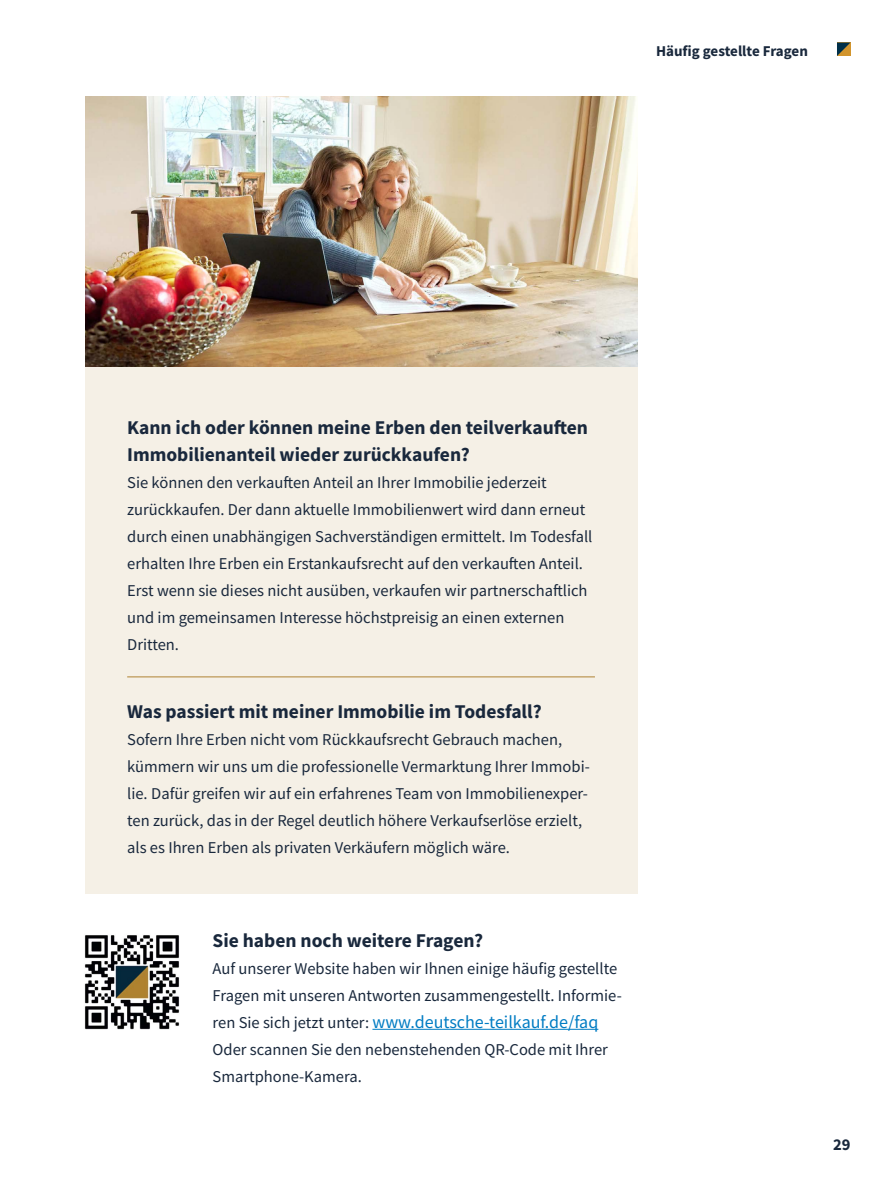
<style>
.page{position:relative;width:893px;height:1191px;background:#fff}
.page>*{position:absolute;margin:0;border:0;box-sizing:border-box;transform-origin:0 0}
.t1{font:700 19.5px/27px "Source Sans Pro";color:#19283c}
.t2{font:18px "Source Sans Pro";color:#007cc3}
.t3{font:16.5px/27px "Source Sans Pro";color:#19283c}
.t4{font:700 16.5px "Source Sans Pro";color:#19283c}
.t5{font:700 15px "Source Sans Pro";color:#19283c}
.s1{font-size:16.5px;color:#19283c}
</style>
<div class="page">
<div style="left:85px;top:367px;width:553px;height:526px;background:#f5f0e6"></div>
<hr style="left:127px;top:676px;width:468px;height:1px;background:#af8232">
<hr style="left:372px;top:1028px;width:226px;height:1px;background:#007cc3">
<img style="left:85px;top:97px;width:553px;height:270px">
<img style="left:84px;top:935px;width:96px;height:95px">
<svg style="left:837px;top:43px;width:13px;height:13px"></svg>
<p class="t5" style="left:656px;top:41px;width:153px">Häufig gestellte Fragen</p>
<p class="t1" style="left:127px;top:414px;width:462px">Kann ich oder können meine Erben den teilverkauften<br>Immobilienanteil wieder zurückkaufen?</p>
<p class="t3" style="left:127px;top:469px;width:467px">Sie können den verkauften Anteil an Ihrer Immobilie jederzeit zurückkaufen. Der dann aktuelle Immobilienwert wird dann erneut durch einen unabhängigen Sachverständigen ermittelt. Im Todesfall erhalten Ihre Erben ein Erstankaufsrecht auf den verkauften Anteil.<br>Erst wenn sie dieses nicht ausüben, verkaufen wir partnerschaftlich und im gemeinsamen Interesse höchstpreisig an einen externen Dritten.</p>
<p class="t1" style="left:127px;top:697px;width:416px">Was passiert mit meiner Immobilie im Todesfall?</p>
<p class="t3" style="left:127px;top:725px;width:464px">Sofern Ihre Erben nicht vom Rückkaufsrecht Gebrauch machen, kümmern wir uns um die professionelle Vermarktung Ihrer Immobi&shy;lie. Dafür greifen wir auf ein erfahrenes Team von Immobilienexper&shy;ten zurück, das in der Regel deutlich höhere Verkaufserlöse erzielt, als es Ihren Erben als privaten Verkäufern möglich wäre.</p>
<p class="t1" style="left:213px;top:927px;width:272px">Sie haben noch weitere Fragen?</p>
<p class="t3" style="left:213px;top:955px;width:411px">Auf unserer Website haben wir Ihnen einige häufig gestellte<br>Fragen mit unseren Antworten zusammengestellt. Informie-</p>
<p class="t2" style="left:213px;top:1011px;width:387px"><span class="s1">ren Sie sich jetzt unter:</span> www.deutsche-teilkauf.de/faq</p>
<p class="t3" style="left:213px;top:1036px;width:397px">Oder scannen Sie den nebenstehenden QR-Code mit Ihrer<br>Smartphone-Kamera.</p>
<p class="t4" style="left:833px;top:1133px;width:19px">29</p>
</div>
